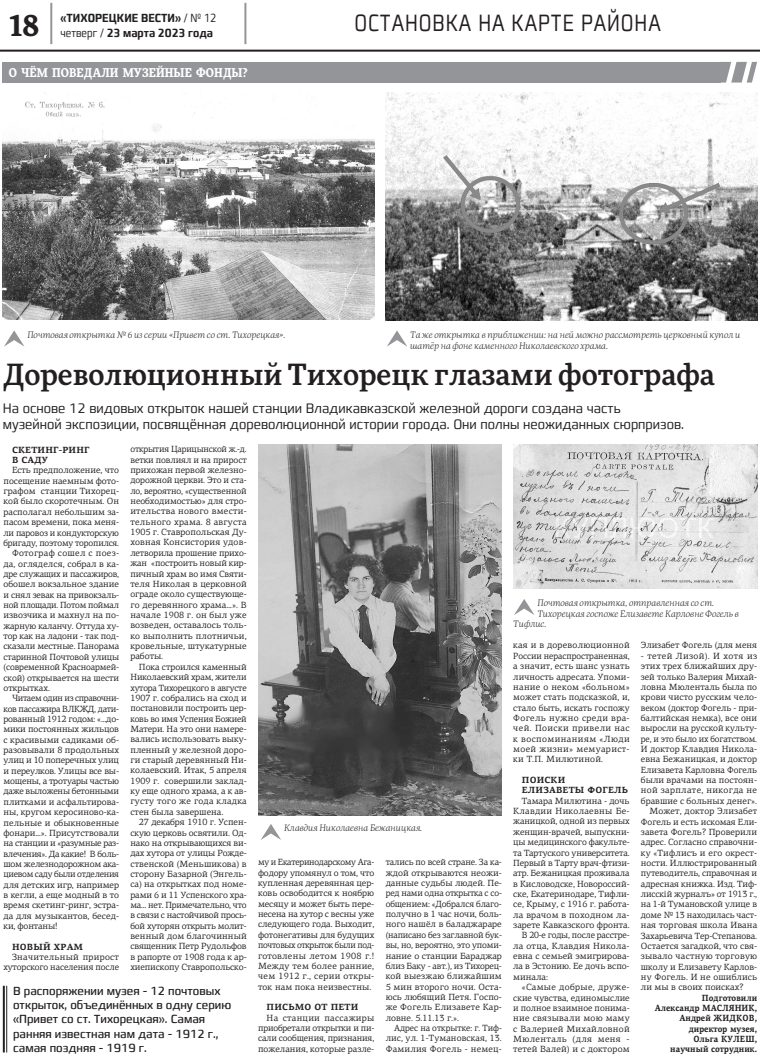
<style>
.page{position:relative;width:760px;height:1061px;background:#fff}
.page>*{position:absolute;margin:0;border:0;box-sizing:border-box;transform-origin:0 0}
.t1{font:700 30px "More Pro";color:#231f20}
._12-Заголовок_24{font:500 29px "More Pro";color:#231f20}
.t2{font:300 24px "Francker CYR";letter-spacing:.05em;color:#231f20;scale:.75 1}
._14-Подзаголовок_2{font:300 14px "Francker CYR";color:#231f20;scale:.9 1}
._8-Выноска{font:12px/14.4px "Francker CYR";color:#231f20;scale:.9 1}
.t3{font:600 12px "Francker CYR";color:#231f20;scale:.8 1}
._6-Рубрика_1{font:700 12px "More Pro";letter-spacing:.01em;color:#fff;scale:.91 1}
._1-Основной{font:9px/10.3px "PF Centro Serif Pro";color:#231f20;text-align:justify}
._1-Основной-2{font:9px/10.3px "PF Centro Serif Pro";color:#231f20;text-align:justify;scale:.96 1}
._9-Подпись_фото{font:italic 300 9px/10.3px "More Pro";color:#231f20}
._7-Подпись_Имя_1{font:700 9px/10.4px "PF Centro Serif Pro";color:#231f20;text-align:right;scale:.9 1}
._5-Главы{font:700 9px/10.3px "PF Centro Serif Pro";letter-spacing:.02em;color:#231f20}
.s1{font-weight:300}
</style>
<div class="page">
<hr style="left:0;top:50px;width:760px;height:2px;background:#231f20">
<hr style="left:244px;top:3px;width:2px;height:41px;background:#939598">
<hr style="left:50px;top:3px;width:2px;height:41px;background:#939598">
<div style="left:3px;top:62px;width:718px;height:21px;background:#939598"></div>
<svg style="left:721px;top:62px;width:36px;height:20px"></svg>
<svg style="left:4px;top:330px;width:20px;height:16px"></svg>
<svg style="left:514px;top:599px;width:20px;height:16px"></svg>
<hr style="left:3px;top:985px;width:2px;height:67px;background:#231f20">
<hr style="left:6px;top:985px;width:1px;height:67px;background:#231f20">
<img style="left:3px;top:93px;width:371px;height:227px">
<img style="left:386px;top:93px;width:371px;height:227px">
<svg style="left:387px;top:330px;width:20px;height:16px"></svg>
<img style="left:513px;top:444px;width:244px;height:144px">
<svg style="left:261px;top:824px;width:20px;height:15px"></svg>
<img style="left:258px;top:444px;width:244px;height:371px">
<p class="t1" style="left:9px;top:2px;width:31px">18</p>
<h3 class="t3" style="left:61px;top:11px;width:196px">«ТИХОРЕЦКИЕ ВЕСТИ» <span class="s1">/ № 12</span></h3>
<h3 class="t3" style="left:61px;top:25px;width:192px"><span class="s1">четверг /</span> 23 марта 2023 года</h3>
<p class="_6-Рубрика_1" style="left:9px;top:64px;width:264px">О ЧЁМ ПОВЕДАЛИ МУЗЕЙНЫЕ ФОНДЫ?</p>
<p class="t2" style="left:354px;top:8px;width:410px">ОСТАНОВКА НА КАРТЕ РАЙОНА</p>
<p class="_9-Подпись_фото" style="left:27px;top:329px;width:259px">Почтовая открытка № 6 из серии «Привет со ст. Тихорецкая».</p>
<p class="_9-Подпись_фото" style="left:410px;top:329px;width:332px">Та же открытка в приближении: на ней можно рассмотреть церковный купол и шатёр на фоне каменного Николаевского храма.</p>
<p class="_12-Заголовок_24" style="left:3px;top:353px;width:713px">Дореволюционный Тихорецк глазами фотографа</p>
<p class="_14-Подзаголовок_2" style="left:3px;top:399px;width:688px">На основе 12 видовых открыток нашей станции Владикавказской железной дороги создана часть</p>
<p class="_14-Подзаголовок_2" style="left:3px;top:415px;width:758px">музейной экспозиции, посвящённая дореволюционной истории города. Они полны неожиданных сюрпризов.</p>
<p class="_5-Главы" style="left:12px;top:444px;width:79px">СКЕТИНГ-РИНГ</p>
<p class="_5-Главы" style="left:12px;top:455px;width:37px">В САДУ</p>
<p class="_1-Основной" style="left:3px;top:465px;width:117px;text-indent:9px">Есть предположение, что посещение наемным фото&shy;графом станции Тихорец&shy;кой было скоротечным. Он располагал небольшим за&shy;пасом времени, пока меня&shy;ли паровоз и кондукторскую бригаду, поэтому торопился.</p>
<p class="_1-Основной" style="left:3px;top:548px;width:117px;text-indent:9px">Фотограф сошел с поез&shy;да, огляделся, собрал в ка&shy;дре служащих и пассажиров, обошел вокзальное здание и снял зевак на привокзаль&shy;ной площади. Потом поймал извозчика и махнул на по&shy;жарную каланчу. Оттуда ху&shy;тор как на ладони - так под&shy;сказали местные. Панорама старинной Почтовой улицы (современной Красноармей&shy;ской) открывается на шести открытках.</p>
<p class="_1-Основной" style="left:3px;top:693px;width:117px;text-indent:9px">Читаем один из справочни&shy;ков пассажира ВЛКЖД, дати&shy;рованный 1912 годом: «…до&shy;мики постоянных жильцов с красивыми садиками об&shy;разовывали 8 продольных улиц и 10 поперечных улиц и переулков. Улицы все вы&shy;мощены, а тротуары частью даже выложены бетонными плитками и асфальтирова&shy;ны, кругом керосиново-ка&shy;пельные и обыкновенные фонари…». Присутствовали на станции и «разумные раз&shy;влечения». Да какие! В боль&shy;шом железнодорожном ака&shy;циевом саду были отделения для детских игр, например в кегли, а еще модный в то время скетинг-ринг, эстра&shy;да для музыкантов, бесед&shy;ки, фонтаны!</p>
<p class="_5-Главы" style="left:12px;top:941px;width:73px">НОВЫЙ ХРАМ</p>
<p class="_1-Основной" style="left:3px;top:951px;width:117px;text-align:right">Значительный прирост хуторского населения после</p>
<p class="_1-Основной" style="left:130px;top:444px;width:118px">открытия Царицынской ж.-д. ветки повлиял и на прирост прихожан первой железно&shy;дорожной церкви. Это и ста&shy;ло, вероятно, «существенной необходимостью» для стро&shy;ительства нового вмести&shy;тельного храма. 8 августа 1905 г. Ставропольская Ду&shy;ховная Консистория удов&shy;летворила прошение прихо&shy;жан «построить новый кир&shy;пичный храм во имя Святи&shy;теля Николая в церковной ограде около существующе&shy;го деревянного храма…». В начале 1908 г. он был уже возведен, оставалось толь&shy;ко выполнить плотничьи, кровельные, штукатурные работы.</p>
<p class="_1-Основной" style="left:130px;top:661px;width:118px;text-indent:9px">Пока строился каменный Николаевский храм, жители хутора Тихорецкого в августе 1907 г. собрались на сход и постановили построить цер&shy;ковь во имя Успения Божией Матери. На это они намере&shy;вались использовать выку&shy;пленный у железной доро&shy;ги старый деревянный Ни&shy;колаевский. Итак, 5 апреля 1909 г. совершили заклад&shy;ку еще одного храма, а к ав&shy;густу того же года кладка стен была завершена.</p>
<p class="_1-Основной" style="left:130px;top:816px;width:118px;text-indent:9px">27 декабря 1910 г. Успен&shy;скую церковь освятили. Од&shy;нако на открывающихся ви&shy;дах хутора от улицы Рожде&shy;ственской (Меньшикова) в сторону Базарной (Энгель&shy;са) на открытках под номе&shy;рами 6 и 11 Успенского хра&shy;ма… нет. Примечательно, что в связи с настойчивой прось&shy;бой хуторян открыть молит&shy;венный дом благочинный священник Петр Рудольфов в рапорте от 1908 года к ар&shy;хиепископу Ставропольско-</p>
<p class="_8-Выноска" style="left:13px;top:983px;width:244px">В распоряжении музея - 12 почтовых открыток, объединённых в одну серию «Привет со ст. Тихорецкая». Самая ранняя известная нам дата - 1912 г., самая поздняя - 1919 г.</p>
<p class="_9-Подпись_фото" style="left:284px;top:822px;width:140px">Клавдия Николаевна Бежаницкая.</p>
<p class="_1-Основной-2" style="left:258px;top:856px;width:123px">му и Екатеринодарскому Ага&shy;фодору упомянул о том, что купленная деревянная цер&shy;ковь освободится к ноябрю месяцу и может быть пере&shy;несена на хутор с весны уже следующего года. Выходит, фотонегативы для будущих почтовых открыток были под&shy;готовлены летом 1908 г.!<br>Между тем более ранние, чем 1912 г., серии откры&shy;ток нам пока неизвестны.</p>
<p class="_5-Главы" style="left:267px;top:1001px;width:93px">ПИСЬМО ОТ ПЕТИ</p>
<p class="_1-Основной" style="left:258px;top:1012px;width:118px;text-indent:9px">На станции пассажиры приобретали открытки и пи&shy;сали сообщения, признания, пожелания, которые разле-</p>
<p class="_1-Основной" style="left:386px;top:856px;width:118px">тались по всей стране. За ка&shy;ждой открываются неожи&shy;данные судьбы людей. Пе&shy;ред нами одна открытка с со&shy;общением: «Добрался благо&shy;получно в 1 час ночи, боль&shy;ного нашёл в баладжараре (написано без заглавной бук&shy;вы, но, вероятно, это упоми&shy;нание о станции Бараджар близ Баку - авт.), из Тихорец&shy;кой выезжаю ближайшим 5 мин второго ночи. Оста&shy;юсь любящий Петя. Госпо&shy;же Фогель Елизавете Кар&shy;ловне. 5.11.13 г.».</p>
<p class="_1-Основной-2" style="left:386px;top:1022px;width:123px;text-indent:9px">Адрес на открытке: г. Тиф&shy;лис, ул. 1-Тумановская, 13.<br>Фамилия Фогель - немец-</p>
<p class="_9-Подпись_фото" style="left:537px;top:597px;width:178px">Почтовая открытка, отправленная со ст.</p>
<p class="_9-Подпись_фото" style="left:537px;top:607px;width:203px">Тихорецкая госпоже Елизавете Карловне Фогель в</p>
<p class="_9-Подпись_фото" style="left:513px;top:618px;width:35px">Тифлис.</p>
<p class="_1-Основной" style="left:513px;top:640px;width:118px">кая и в дореволюционной России нераспространенная, а значит, есть шанс узнать личность адресата. Упоми&shy;нание о неком «больном» может стать подсказкой, и, стало быть, искать госпожу Фогель нужно среди вра&shy;чей. Поиски привели нас к воспоминаниям «Люди моей жизни» мемуарист&shy;ки Т.П. Милютиной.</p>
<p class="_5-Главы" style="left:522px;top:774px;width:108px">ПОИСКИ<br>ЕЛИЗАВЕТЫ ФОГЕЛЬ</p>
<p class="_1-Основной" style="left:513px;top:795px;width:118px;text-indent:9px">Тамара Милютина - дочь Клавдии Николаевны Бе&shy;жаницкой, одной из первых женщин-врачей, выпускни&shy;цы медицинского факульте&shy;та Тартуского университета.<br>Первый в Тарту врач-фтизи&shy;атр. Бежаницкая проживала в Кисловодске, Новороссий&shy;ске, Екатеринодаре, Тифли&shy;се, Крыму, с 1916 г. работа&shy;ла врачом в походном ла&shy;зарете Кавказского фронта.</p>
<p class="_1-Основной" style="left:513px;top:929px;width:118px;text-indent:9px">В 20-е годы, после расстре&shy;ла отца, Клавдия Никола&shy;евна с семьей эмигрирова&shy;ла в Эстонию. Ее дочь вспо&shy;минала:</p>
<p class="_1-Основной" style="left:513px;top:981px;width:118px;text-indent:9px">«Самые добрые, друже&shy;ские чувства, единомыслие и полное взаимное понима&shy;ние связывали мою маму с Валерией Михайловной Мюленталь (для меня - тетей Валей) и с доктором</p>
<p class="_1-Основной" style="left:641px;top:640px;width:118px">Элизабет Фогель (для меня</p>
<p class="_1-Основной" style="left:641px;top:650px;width:118px">- тетей Лизой). И хотя из этих трех ближайших дру&shy;зей только Валерия Михай&shy;ловна Мюленталь была по крови чисто русским чело&shy;веком (доктор Фогель - при&shy;балтийская немка), все они выросли на русской культу&shy;ре, и это было их богатством.<br>И доктор Клавдия Никола&shy;евна Бежаницкая, и доктор Елизавета Карловна Фогель были врачами на постоян&shy;ной зарплате, никогда не бравшие с больных денег».</p>
<p class="_1-Основной" style="left:641px;top:805px;width:118px;text-indent:9px">Может, доктор Элизабет Фогель и есть искомая Ели&shy;завета Фогель? Проверили адрес. Согласно справочни&shy;ку «Тифлисъ и его окрест&shy;ности. Иллюстрированный путеводитель, справочная и адресная книжка. Изд. Тиф&shy;лисскій журналъ» от 1913 г., на 1-й Тумановской улице в доме № 13 находилась част&shy;ная торговая школа Ивана Захарьевича Тер-Степанова.<br>Остается загадкой, что свя&shy;зывало частную торговую школу и Елизавету Карлов&shy;ну Фогель. И не ошиблись ли мы в своих поисках?</p>
<p class="_7-Подпись_Имя_1" style="left:702px;top:992px;width:63px">Подготовили</p>
<p class="_7-Подпись_Имя_1" style="left:655px;top:1002px;width:115px">Александр МАСЛЯНИК,</p>
<p class="_7-Подпись_Имя_1" style="left:679px;top:1013px;width:88px">Андрей ЖИДКОВ, директор музея,</p>
<p class="_7-Подпись_Имя_1" style="left:693px;top:1033px;width:72px">Ольга КУЛЕШ,</p>
<p class="_7-Подпись_Имя_1" style="left:670px;top:1044px;width:98px">научный сотрудник.</p>
</div>
